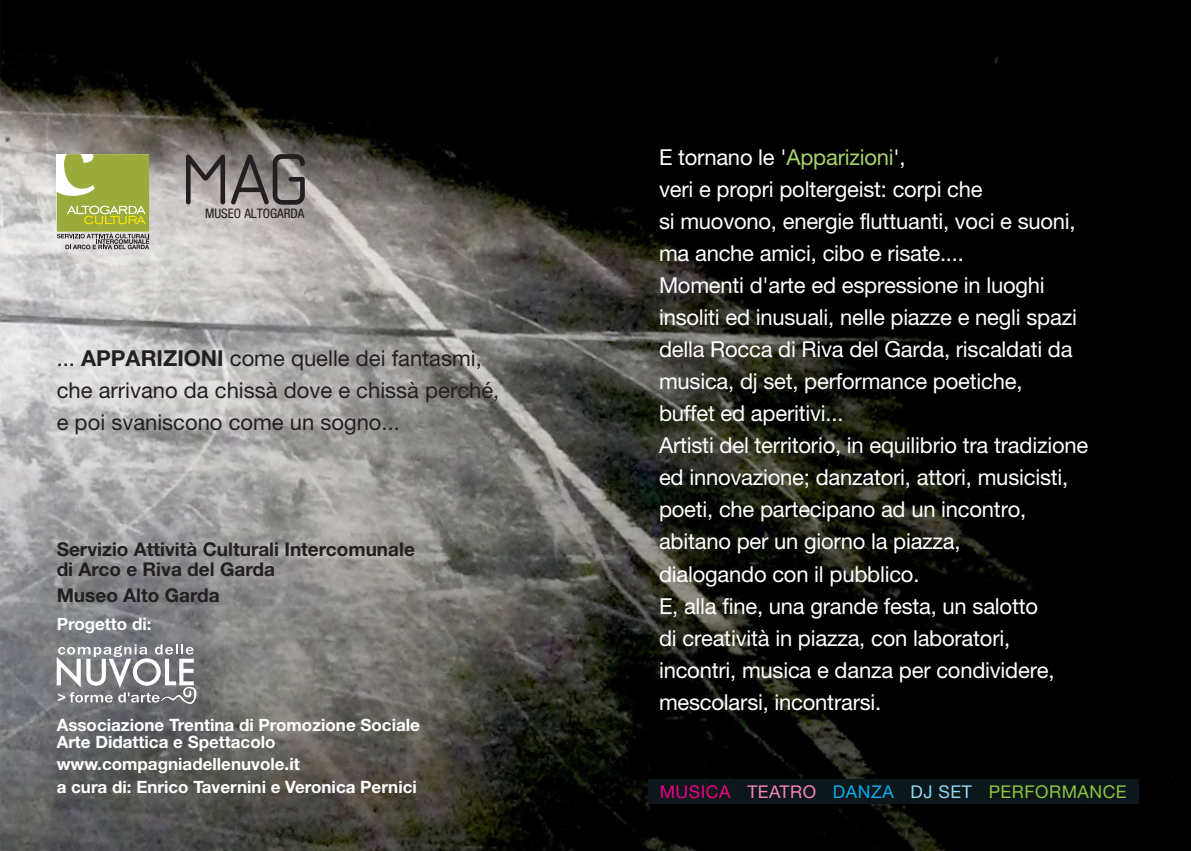
<style>
.page{position:relative;width:1191px;height:851px;background:#fff}
.page>*{position:absolute;margin:0;border:0;box-sizing:border-box;transform-origin:0 0}
.t1{font:22px/32px "Helvetica Neue LT Std";letter-spacing:-.01em;color:#fff}
.t2{font:22px "Helvetica Neue LT Std";color:#231f20}
.t3{font:700 19px/20px "Helvetica Neue LT Std";color:#231f20}
.t4{font:17.6px "Helvetica Neue LT Std";letter-spacing:.03em;color:#8bc63e}
.t5{font:700 17px/17px "Helvetica Neue LT Std";color:#fff}
.t6{font:condensed 13.2px "Helvetica Neue LT Std";color:#231f20}
.s1{font-weight:700}
.s2{color:#a8d26c}
.s3{color:#ed028c}
.s4{color:#f287b6}
.s5{color:#00aeef}
.s6{color:#8dd7f7}
</style>
<div class="page">
<img style="left:0;top:0;width:1191px;height:850px">
<svg style="left:57px;top:644px;width:139px;height:59px"></svg>
<svg style="left:186px;top:154px;width:119px;height:51px;background:#797372"></svg>
<svg style="left:57px;top:154px;width:92px;height:95px;background:#a9b361"></svg>
<div style="left:648px;top:779px;width:490px;height:24px;background:#0d1619"></div>
<p class="t6" style="left:205px;top:206px;width:101px">MUSEO ALTOGARDA</p>
<p class="t2" style="left:57px;top:345px;width:426px">... <span class="s1">APPARIZIONI</span> come quelle dei fantasmi,</p>
<p class="t2" style="left:57px;top:377px;width:444px">che arrivano da chissà dove e chissà perché,</p>
<p class="t2" style="left:57px;top:409px;width:345px">e poi svaniscono come un sogno...</p>
<p class="t3" style="left:57px;top:538px;width:360px">Servizio Attività Culturali Intercomunale di Arco e Riva del Garda</p>
<p class="t3" style="left:57px;top:584px;width:164px">Museo Alto Garda</p>
<p class="t5" style="left:57px;top:615px;width:96px">Progetto di:</p>
<p class="t1" style="left:659px;top:141px;width:248px">E tornano le '<span class="s2">Apparizioni</span>',</p>
<p class="t1" style="left:659px;top:173px;width:325px">veri e propri poltergeist: corpi che</p>
<p class="t1" style="left:659px;top:205px;width:418px">si muovono, energie fluttuanti, voci e suoni, ma anche amici, cibo e risate....</p>
<p class="t1" style="left:659px;top:269px;width:419px">Momenti d'arte ed espressione in luoghi insoliti ed inusuali, nelle piazze e negli spazi della Rocca di Riva del Garda, riscaldati da musica, dj set, performance poetiche,</p>
<p class="t1" style="left:659px;top:397px;width:186px">buffet ed aperitivi...</p>
<p class="t1" style="left:659px;top:429px;width:431px">Artisti del territorio, in equilibrio tra tradizione ed innovazione; danzatori, attori, musicisti, poeti, che partecipano ad un incontro, abitano per un giorno la piazza,</p>
<p class="t1" style="left:659px;top:557px;width:262px">dialogando con il pubblico.</p>
<p class="t1" style="left:659px;top:589px;width:380px">E, alla fine, una grande festa, un salotto</p>
<p class="t1" style="left:659px;top:621px;width:353px">di creatività in piazza, con laboratori,</p>
<p class="t1" style="left:659px;top:653px;width:397px">incontri, musica e danza per condividere,</p>
<p class="t1" style="left:659px;top:685px;width:224px">mescolarsi, incontrarsi.</p>
<p class="t5" style="left:57px;top:715px;width:365px">Associazione Trentina di Promozione Sociale<br>Arte Didattica e Spettacolo</p>
<p class="t5" style="left:57px;top:755px;width:244px">www.compagniadellenuvole.it</p>
<p class="t5" style="left:57px;top:777px;width:362px">a cura di: Enrico Tavernini e Veronica Pernici</p>
<p class="t4" style="left:660px;top:781px;width:468px"><span class="s3">MUSICA</span> <span class="s4">TEATRO</span> <span class="s5">DANZA</span> <span class="s6">DJ SET</span> PERFORMANCE</p>
</div>
